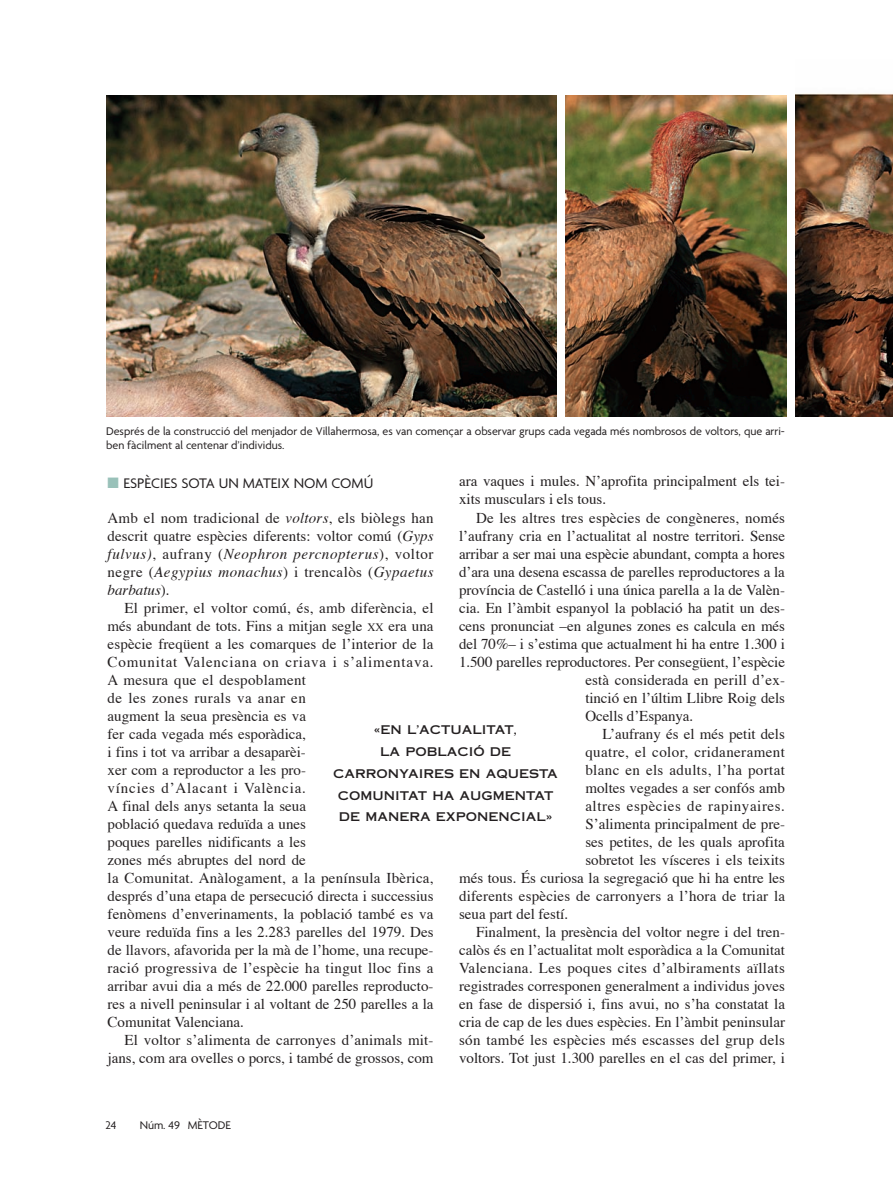
<style>
.page{position:relative;width:893px;height:1191px;background:#fff}
.page>*{position:absolute;margin:0;border:0;box-sizing:border-box;transform-origin:0 0}
.t1{font:15px/18px "Times";color:#231f20}
.t2{font:15px "Times";letter-spacing:.025em;color:#231f20}
.t3{font:15px "Times";letter-spacing:.03em;color:#231f20}
.t4{font:15px "Times";letter-spacing:.02em;color:#231f20}
.t5{font:15px "Agenda";color:#231f20}
.t6{font:15px "Times";letter-spacing:.04em;color:#231f20}
.t7{font:12px/14.2px "Agenda";color:#231f20}
.t8{font:12px/21.8px "Copperplate Thirty One AB";color:#231f20;text-align:center}
.s1{color:#99c1b9}
.s2{font-style:italic}
.s3{font-size:11.25px}
</style>
<div class="page">
<img style="left:795px;top:93px;width:98px;height:323px">
<img style="left:106px;top:95px;width:451px;height:321px">
<img style="left:565px;top:95px;width:221px;height:321px">
<p class="t7" style="left:106px;top:424px;width:680px">Després de la construcció del menjador de Villahermosa, es van començar a observar grups cada vegada més nombrosos de voltors, que arri&shy;ben fàcilment al centenar d’individus.</p>
<p class="t5" style="left:108px;top:477px;width:267px"><span class="s1">■</span> ESPÈCIES SOTA UN MATEIX NOM COMÚ</p>
<p class="t1" style="left:108px;top:510px;width:327px;text-align:justify">Amb el nom tradicional de <span class="s2">voltors</span>, els biòlegs han descrit quatre espècies diferents: voltor comú (<span class="s2">Gyps fulvus)</span>, aufrany (<span class="s2">Neophron percnopterus</span>), voltor negre (<span class="s2">Aegypius monachus</span>) i trencalòs (<span class="s2">Gypaetus barbatus</span>).</p>
<p class="t1" style="left:108px;top:600px;width:327px;text-indent:17px">El primer, el voltor comú, és, amb diferència, el més abundant de tots. Fins a mitjan segle <span class="s3">XX</span> era una espècie freqüent a les comarques de l’interior de la Comunitat Valenciana on criava i s’alimentava.<br>A mesura que el despoblament<br>de les zones rurals va anar en<br>augment la seua presència es va<br>fer cada vegada més esporàdica,<br>i fins i tot va arribar a desaparèi-<br>xer com a reproductor a les pro-<br>víncies d’Alacant i València.<br>A final dels anys setanta la seua<br>població quedava reduïda a unes<br>poques parelles nidificants a les<br>zones més abruptes del nord de<br>la Comunitat. Anàlogament, a la península Ibèrica, després d’una etapa de persecució directa i successius fenòmens d’enverinaments, la població també es va veure reduïda fins a les 2.283 parelles del 1979. Des de llavors, afavorida per la mà de l’home, una recupe&shy;ració progressiva de l’espècie ha tingut lloc fins a arribar avui dia a més de 22.000 parelles reproducto&shy;res a nivell peninsular i al voltant de 250 parelles a la Comunitat Valenciana.</p>
<p class="t1" style="left:108px;top:1032px;width:327px;text-align:right">El voltor s’alimenta de carronyes d’animals mit&shy;jans, com ara ovelles o porcs, i també de grossos, com</p>
<p class="t1" style="left:459px;top:474px;width:327px">ara vaques i mules. N’aprofita principalment els tei&shy;xits musculars i els tous.</p>
<p class="t1" style="left:476px;top:510px;width:310px">De les altres tres espècies de congèneres, només</p>
<p class="t1" style="left:459px;top:528px;width:327px">l’aufrany cria en l’actualitat al nostre territori. Sense</p>
<p class="t1" style="left:459px;top:546px;width:327px">arribar a ser mai una espècie abundant, compta a hores</p>
<p class="t1" style="left:459px;top:564px;width:327px">d’ara una desena escassa de parelles reproductores a la</p>
<p class="t1" style="left:459px;top:582px;width:327px">província de Castelló i una única parella a la de Valèn-</p>
<p class="t1" style="left:459px;top:600px;width:327px">cia. En l’àmbit espanyol la població ha patit un des-</p>
<p class="t1" style="left:459px;top:618px;width:327px">cens pronunciat –en algunes zones es calcula en més</p>
<p class="t1" style="left:459px;top:636px;width:327px">del 70%– i s’estima que actualment hi ha entre 1.300 i</p>
<p class="t1" style="left:459px;top:654px;width:327px">1.500 parelles reproductores. Per consegüent, l’espècie</p>
<p class="t1" style="left:585px;top:672px;width:201px">està considerada en perill d’ex-</p>
<p class="t1" style="left:585px;top:690px;width:201px">tinció en l’últim Llibre Roig dels</p>
<p class="t1" style="left:585px;top:708px;width:109px">Ocells d’Espanya.</p>
<p class="t1" style="left:602px;top:726px;width:184px">L’aufrany és el més petit dels</p>
<p class="t2" style="left:585px;top:745px;width:201px">quatre, el color, cridanerament</p>
<p class="t2" style="left:585px;top:763px;width:201px">blanc en els adults, l’ha portat</p>
<p class="t1" style="left:585px;top:780px;width:201px">moltes vegades a ser confós amb</p>
<p class="t6" style="left:585px;top:799px;width:201px">altres espècies de rapinyaires.</p>
<p class="t1" style="left:585px;top:816px;width:201px">S’alimenta principalment de pre-</p>
<p class="t1" style="left:585px;top:834px;width:201px">ses petites, de les quals aprofita</p>
<p class="t1" style="left:585px;top:852px;width:201px">sobretot les vísceres i els teixits</p>
<p class="t1" style="left:459px;top:870px;width:327px">més tous. És curiosa la segregació que hi ha entre les</p>
<p class="t1" style="left:459px;top:888px;width:327px">diferents espècies de carronyers a l’hora de triar la</p>
<p class="t1" style="left:459px;top:906px;width:111px">seua part del festí.</p>
<p class="t1" style="left:476px;top:924px;width:310px">Finalment, la presència del voltor negre i del tren-</p>
<p class="t1" style="left:459px;top:942px;width:327px">calòs és en l’actualitat molt esporàdica a la Comunitat</p>
<p class="t3" style="left:459px;top:961px;width:327px">Valenciana. Les poques cites d’albiraments aïllats</p>
<p class="t1" style="left:459px;top:978px;width:327px">registrades corresponen generalment a individus joves</p>
<p class="t1" style="left:459px;top:996px;width:327px">en fase de dispersió i, fins avui, no s’ha constatat la</p>
<p class="t1" style="left:459px;top:1014px;width:327px">cria de cap de les dues espècies. En l’àmbit peninsular</p>
<p class="t4" style="left:459px;top:1033px;width:327px">són també les espècies més escasses del grup dels</p>
<p class="t1" style="left:459px;top:1050px;width:327px">voltors. Tot just 1.300 parelles en el cas del primer, i</p>
<p class="t8" style="left:333px;top:719px;width:226px">«EN L’ACTUALITAT,<br>LA POBLACIÓ DE<br>CARRONYAIRES EN AQUESTA<br>COMUNITAT HA AUGMENTAT<br>DE MANERA EXPONENCIAL»</p>
<p class="t7" style="left:105px;top:1118px;width:13px">24</p>
<p class="t7" style="left:140px;top:1118px;width:93px">Núm. 49 MÈTODE</p>
</div>
